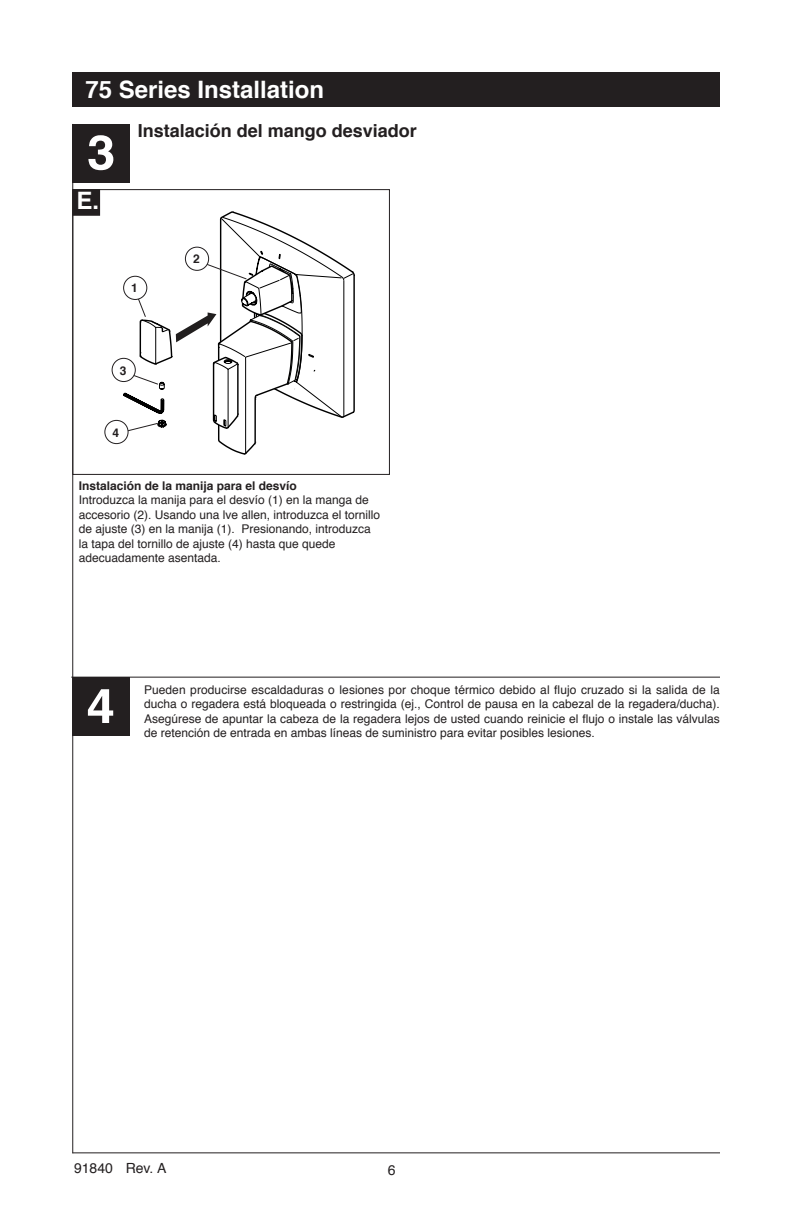
<style>
.page{position:relative;width:792px;height:1224px;background:#fff}
.page>*{position:absolute;margin:0;border:0;box-sizing:border-box;transform-origin:0 0}
.t1{font:700 48px "Helvetica";color:#fff;scale:1.06 1}
.t2{font:700 24px "Helvetica";color:#fff}
.t3{font:700 18px "Helvetica";color:#231f20}
.t4{font:14px "Helvetica";color:#231f20}
.t5{font:12px/14.4px "Helvetica";color:#231f20;text-align:justify}
.t6{font:700 12px "Helvetica";color:#231f20}
</style>
<div class="page">
<div style="left:72px;top:189px;width:318px;height:286px;border:1px solid #231f20"></div>
<hr style="left:72px;top:1152px;width:648px;height:1px;background:#231f20">
<div style="left:73px;top:124px;width:57px;height:59px;background:#231f20"></div>
<hr style="left:72px;top:124px;width:1px;height:1029px;background:#231f20">
<div style="left:72px;top:72px;width:648px;height:35px;background:#231f20"></div>
<hr style="left:71px;top:677px;width:649px;height:1px;background:#231f20">
<div style="left:73px;top:190px;width:26px;height:25px;background:#231f20"></div>
<div style="left:72px;top:189px;width:28px;height:27px;border:2px solid #231f20"></div>
<div style="left:112px;top:358px;width:24px;height:24px;border:1px solid #231f20;border-radius:50%"></div>
<svg style="left:115px;top:211px;width:240px;height:244px"></svg>
<div style="left:105px;top:420px;width:23px;height:24px;background:#fff;border-radius:50%"></div>
<div style="left:104px;top:420px;width:25px;height:24px;border:1px solid #231f20;border-radius:50%"></div>
<div style="left:72px;top:678px;width:57px;height:58px;background:#231f20"></div>
<h2 class="t2" style="left:85px;top:71px;width:240px">75 Series Installation</h2>
<h1 class="t1" style="left:87px;top:114px;width:28px">3</h1>
<h2 class="t2" style="left:77px;top:181px;width:24px">E.</h2>
<h3 class="t3" style="left:138px;top:117px;width:281px">Instalación del mango desviador</h3>
<p class="t6" style="left:131px;top:279px;width:8px">1</p>
<p class="t6" style="left:193px;top:249px;width:8px">2</p>
<p class="t6" style="left:120px;top:361px;width:8px">3</p>
<p class="t6" style="left:113px;top:423px;width:8px">4</p>
<p class="t6" style="left:79px;top:476px;width:220px">Instalación de la manija para el desvío</p>
<p class="t5" style="left:79px;top:493px;width:303px;text-align:left">Introduzca la manija para el desvío (1) en la manga de accesorio (2). Usando una lve allen, introduzca el tornillo de ajuste (3) en la manija (1). Presionando, introduzca la tapa del tornillo de ajuste (4) hasta que quede adecuadamente asentada.</p>
<h1 class="t1" style="left:87px;top:667px;width:28px">4</h1>
<p class="t5" style="left:144px;top:683px;width:577px">Pueden producirse escaldaduras o lesiones por choque térmico debido al flujo cruzado si la salida de la ducha o regadera está bloqueada o restringida (ej., Control de pausa en la cabezal de la regadera/ducha).<br>Asegúrese de apuntar la cabeza de la regadera lejos de usted cuando reinicie el flujo o instale las válvulas de retención de entrada en ambas líneas de suministro para evitar posibles lesiones.</p>
<p class="t4" style="left:74px;top:1157px;width:94px">91840 Rev. A</p>
<p class="t4" style="left:388px;top:1160px;width:9px">6</p>
</div>
